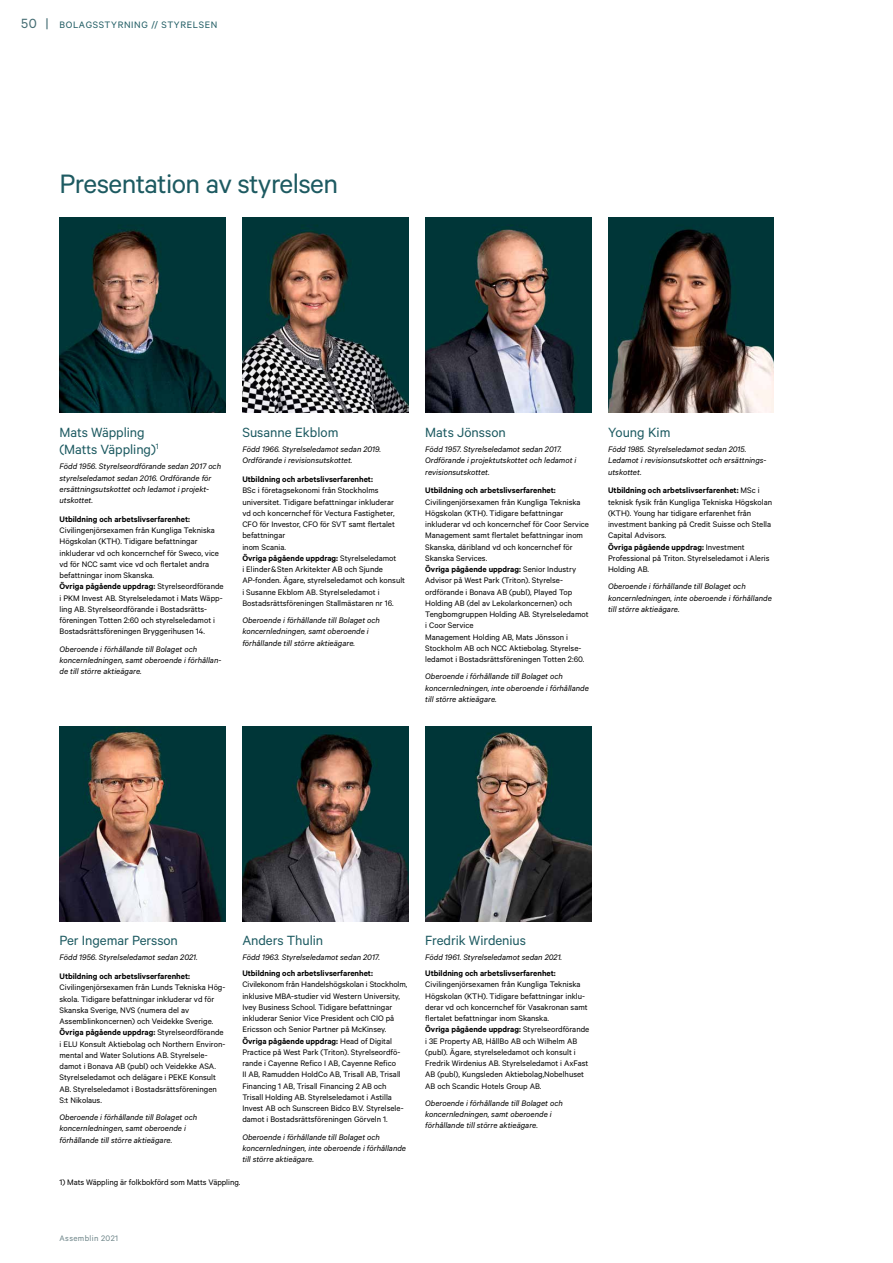
<style>
.page{position:relative;width:893px;height:1263px;background:#fff}
.page>*{position:absolute;margin:0;border:0;box-sizing:border-box;transform-origin:0 0}
.t1{font:30px "Calibre";letter-spacing:-.02em;color:#1d5a61}
.t2{font:15px/17.2px "Calibre";letter-spacing:-.005em;color:#1d5a61}
.t3{font:15px "Calibre";color:#456d73}
.t4{font:10.5px "Calibre";letter-spacing:.06em;color:#1d5a61}
.t5{font:9px/11.2px "Calibre";color:#000}
.t6{font:italic 9px/11.2px "Calibre";color:#000}
.t7{font:600 9px "Calibre";color:#000}
.t8{font:9px "Calibre";letter-spacing:.04em;color:#6e8589}
.s1{font-weight:600}
</style>
<div class="page">
<img style="left:60px;top:218px;width:165px;height:195px">
<img style="left:242px;top:218px;width:166px;height:195px">
<img style="left:425px;top:218px;width:166px;height:195px">
<img style="left:608px;top:218px;width:166px;height:195px">
<img style="left:60px;top:726px;width:165px;height:195px">
<img style="left:242px;top:726px;width:166px;height:195px">
<img style="left:425px;top:726px;width:166px;height:195px">
<h2 class="t3" style="left:21px;top:15px;width:29px">50 |</h2>
<p class="t4" style="left:60px;top:19px;width:159px">BOLAGSSTYRNING // STYRELSEN</p>
<h1 class="t1" style="left:60px;top:166px;width:280px">Presentation av styrelsen</h1>
<h2 class="t2" style="left:60px;top:423px;width:101px">Mats Wäppling (Matts Väppling)<sup>1</sup></h2>
<p class="t6" style="left:60px;top:460px;width:163px">Född 1956. Styrelseordförande sedan 2017 och styrelseledamot sedan 2016. Ordförande för ersättningsutskottet och ledamot i projekt&shy;utskottet.</p>
<p class="t7" style="left:60px;top:514px;width:132px">Utbildning och arbetslivserfarenhet:</p>
<p class="t5" style="left:60px;top:524px;width:166px">Civilingenjörsexamen från Kungliga Tekniska Högskolan (KTH). Tidigare befattningar inkluderar vd och koncernchef för Sweco, vice vd för NCC samt vice vd och flertalet andra befattningar inom Skanska.<br><span class="s1">Övriga pågående uppdrag:</span> Styrelseordförande i PKM Invest AB. Styrelseledamot i Mats Wäpp&shy;ling AB. Styrelseordförande i Bostadsrätts&shy;föreningen Totten 2:60 och styrelseledamot i Bostadsrättsföreningen Bryggerihusen 14.</p>
<p class="t6" style="left:60px;top:643px;width:163px">Oberoende i förhållande till Bolaget och koncernledningen, samt oberoende i förhållan&shy;de till större aktieägare.</p>
<h2 class="t2" style="left:242px;top:423px;width:98px">Susanne Ekblom</h2>
<p class="t6" style="left:242px;top:443px;width:140px">Född 1966. Styrelseledamot sedan 2019.<br>Ordförande i revisionsutskottet.</p>
<p class="t7" style="left:242px;top:474px;width:132px">Utbildning och arbetslivserfarenhet:</p>
<p class="t5" style="left:242px;top:484px;width:164px">BSc i företagsekonomi från Stockholms universitet. Tidigare befattningar inkluderar<br>vd och koncernchef för Vectura Fastigheter, CFO för Investor, CFO för SVT samt flertalet befattningar<br>inom Scania.<br><span class="s1">Övriga pågående uppdrag:</span> Styrelseledamot<br>i Elinder&amp;Sten Arkitekter AB och Sjunde AP-fonden. Ägare, styrelseledamot och konsult i Susanne Ekblom AB. Styrelseledamot i Bostadsrättsföreningen Stallmästaren nr 16.</p>
<p class="t6" style="left:242px;top:614px;width:139px">Oberoende i förhållande till Bolaget och koncernledningen, samt oberoende i förhållande till större aktieägare.</p>
<h2 class="t2" style="left:425px;top:423px;width:82px">Mats Jönsson</h2>
<p class="t6" style="left:425px;top:443px;width:153px">Född 1957. Styrelseledamot sedan 2017.<br>Ordförande i projektutskottet och ledamot i revisionsutskottet.</p>
<p class="t7" style="left:425px;top:485px;width:132px">Utbildning och arbetslivserfarenhet:</p>
<p class="t5" style="left:425px;top:496px;width:165px">Civilingenjörsexamen från Kungliga Tekniska Högskolan (KTH). Tidigare befattningar inkluderar vd och koncernchef för Coor Service Management samt flertalet befattningar inom Skanska, däribland vd och koncernchef för Skanska Services.<br><span class="s1">Övriga pågående uppdrag:</span> Senior Industry Advisor på West Park (Triton). Styrelse&shy;ordförande i Bonava AB (publ), Played Top Holding AB (del av Lekolarkoncernen) och Tengbomgruppen Holding AB. Styrelseledamot i Coor Service<br>Management Holding AB, Mats Jönsson i Stockholm AB och NCC Aktiebolag. Styrelse&shy;ledamot i Bostadsrättsföreningen Totten 2:60.</p>
<p class="t6" style="left:425px;top:670px;width:165px">Oberoende i förhållande till Bolaget och koncernledningen, inte oberoende i förhållande till större aktieägare.</p>
<h2 class="t2" style="left:608px;top:423px;width:64px">Young Kim</h2>
<p class="t6" style="left:608px;top:443px;width:160px">Född 1985. Styrelseledamot sedan 2015.<br>Ledamot i revisionsutskottet och ersättnings&shy;utskottet.</p>
<p class="t5" style="left:608px;top:484px;width:166px"><span class="s1">Utbildning och arbetslivserfarenhet:</span> MSc i teknisk fysik från Kungliga Tekniska Högskolan (KTH). Young har tidigare erfarenhet från investment banking på Credit Suisse och Stella Capital Advisors.<br><span class="s1">Övriga pågående uppdrag:</span> Investment Professional på Triton. Styrelseledamot i Aleris Holding AB.</p>
<p class="t6" style="left:608px;top:580px;width:165px">Oberoende i förhållande till Bolaget och koncernledningen, inte oberoende i förhållande till större aktieägare.</p>
<h2 class="t2" style="left:60px;top:931px;width:120px">Per Ingemar Persson</h2>
<p class="t6" style="left:60px;top:951px;width:140px">Född 1956. Styrelseledamot sedan 2021.</p>
<p class="t7" style="left:60px;top:971px;width:132px">Utbildning och arbetslivserfarenhet:</p>
<p class="t5" style="left:60px;top:981px;width:167px">Civilingenjörsexamen från Lunds Tekniska Hög&shy;skola. Tidigare befattningar inkluderar vd för Skanska Sverige, NVS (numera del av Assemblinkoncernen) och Veidekke Sverige.<br><span class="s1">Övriga pågående uppdrag:</span> Styrelseordförande i ELU Konsult Aktiebolag och Northern Environ&shy;mental and Water Solutions AB. Styrelsele&shy;damot i Bonava AB (publ) och Veidekke ASA.<br>Styrelseledamot och delägare i PEKE Konsult AB. Styrelseledamot i Bostadsrättsföreningen S:t Nikolaus.</p>
<p class="t6" style="left:60px;top:1111px;width:139px">Oberoende i förhållande till Bolaget och koncernledningen, samt oberoende i förhållande till större aktieägare.</p>
<h2 class="t2" style="left:242px;top:931px;width:82px">Anders Thulin</h2>
<p class="t6" style="left:242px;top:951px;width:139px">Född 1963. Styrelseledamot sedan 2017.</p>
<p class="t7" style="left:242px;top:968px;width:132px">Utbildning och arbetslivserfarenhet:</p>
<p class="t5" style="left:242px;top:978px;width:166px">Civilekonom från Handelshögskolan i Stockholm, inklusive MBA-studier vid Western University, Ivey Business School. Tidigare befattningar inkluderar Senior Vice President och CIO på Ericsson och Senior Partner på McKinsey.<br><span class="s1">Övriga pågående uppdrag:</span> Head of Digital Practice på West Park (Triton). Styrelseordfö&shy;rande i Cayenne Refico I AB, Cayenne Refico<br>II AB, Ramudden HoldCo AB, Trisall AB, Trisall Financing 1 AB, Trisall Financing 2 AB och Trisall Holding AB. Styrelseledamot i Astilla Invest AB och Sunscreen Bidco B.V. Styrelsele&shy;damot i Bostadsrättsföreningen Görveln 1.</p>
<p class="t6" style="left:242px;top:1131px;width:165px">Oberoende i förhållande till Bolaget och koncernledningen, inte oberoende i förhållande till större aktieägare.</p>
<p class="t5" style="left:60px;top:1176px;width:182px">1) Mats Wäppling är folkbokförd som Matts Väppling.</p>
<h2 class="t2" style="left:425px;top:931px;width:102px">Fredrik Wirdenius</h2>
<p class="t6" style="left:425px;top:951px;width:138px">Född 1961. Styrelseledamot sedan 2021.</p>
<p class="t7" style="left:425px;top:968px;width:132px">Utbildning och arbetslivserfarenhet:</p>
<p class="t5" style="left:425px;top:978px;width:166px">Civilingenjörsexamen från Kungliga Tekniska Högskolan (KTH). Tidigare befattningar inklu&shy;derar vd och koncernchef för Vasakronan samt flertalet befattningar inom Skanska.<br><span class="s1">Övriga pågående uppdrag:</span> Styrelseordförande i 3E Property AB, HållBo AB och Wilhelm AB (publ). Ägare, styrelseledamot och konsult i Fredrik Wirdenius AB. Styrelseledamot i AxFast AB (publ), Kungsleden Aktiebolag,Nobelhuset AB och Scandic Hotels Group AB.</p>
<p class="t6" style="left:425px;top:1097px;width:139px">Oberoende i förhållande till Bolaget och koncernledningen, samt oberoende i förhållande till större aktieägare.</p>
<p class="t8" style="left:60px;top:1232px;width:60px">Assemblin 2021</p>
</div>
